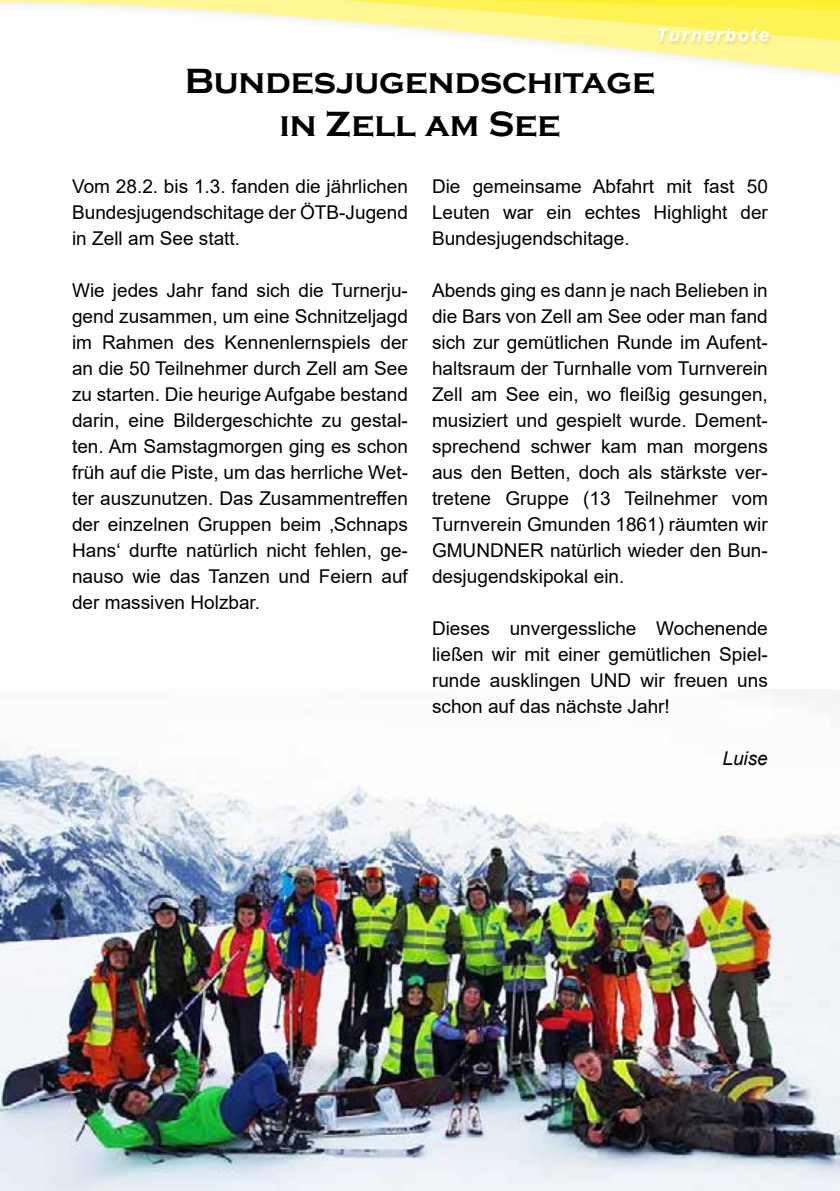
<style>
.page{position:relative;width:840px;height:1191px;background:#fff}
.page>*{position:absolute;margin:0;border:0;box-sizing:border-box;transform-origin:0 0}
.t1{font:700 36px/43.2px "Copperplate Gothic";color:#000;text-align:center}
.t2{font:19px/26px "Arial";color:#000;text-align:justify}
.t3{font:italic 19px "Arial";color:#000}
.t4{font:italic 700 18px "Arial";letter-spacing:.11em;color:#fff}
</style>
<div class="page">
<svg style="left:545px;top:41px;width:294px;height:34px"></svg>
<svg style="left:1px;top:0;width:838px;height:41px"></svg>
<div style="left:656px;top:29px;width:115px;height:17px;background:#000;opacity:.1"></div>
<img style="left:0;top:690px;width:839px;height:501px">
<p class="t4" style="left:655px;top:23px;width:114px">Turnerbote</p>
<h1 class="t1" style="left:185px;top:60px;width:472px">Bundesjugendschitage in Zell am See</h1>
<p class="t2" style="left:72px;top:173px;width:337px">Vom 28.2. bis 1.3. fanden die jährlichen Bundesjugendschitage der ÖTB-Jugend in Zell am See statt.</p>
<p class="t2" style="left:72px;top:277px;width:337px">Wie jedes Jahr fand sich die Turnerju&shy;gend zusammen, um eine Schnitzeljagd im Rahmen des Kennenlernspiels der an die 50 Teilnehmer durch Zell am See zu starten. Die heurige Aufgabe bestand darin, eine Bildergeschichte zu gestal&shy;ten. Am Samstagmorgen ging es schon früh auf die Piste, um das herrliche Wet&shy;ter auszunutzen. Das Zusammentreffen der einzelnen Gruppen beim ‚Schnaps Hans‘ durfte natürlich nicht fehlen, ge&shy;nauso wie das Tanzen und Feiern auf der massiven Holzbar.</p>
<p class="t2" style="left:432px;top:173px;width:337px">Die gemeinsame Abfahrt mit fast 50<br>Leuten war ein echtes Highlight der Bundesjugendschitage.</p>
<p class="t2" style="left:432px;top:277px;width:337px">Abends ging es dann je nach Belieben in die Bars von Zell am See oder man fand sich zur gemütlichen Runde im Aufent&shy;haltsraum der Turnhalle vom Turnverein Zell am See ein, wo fleißig gesungen, musiziert und gespielt wurde. Dement&shy;sprechend schwer kam man morgens aus den Betten, doch als stärkste ver&shy;tretene Gruppe (13 Teilnehmer vom Turnverein Gmunden 1861) räumten wir GMUNDNER natürlich wieder den Bun&shy;desjugendskipokal ein.</p>
<p class="t2" style="left:432px;top:615px;width:337px">Dieses unvergessliche Wochenende ließen wir mit einer gemütlichen Spiel&shy;runde ausklingen UND wir freuen uns schon auf das nächste Jahr!</p>
<p class="t3" style="left:722px;top:746px;width:47px">Luise</p>
</div>
